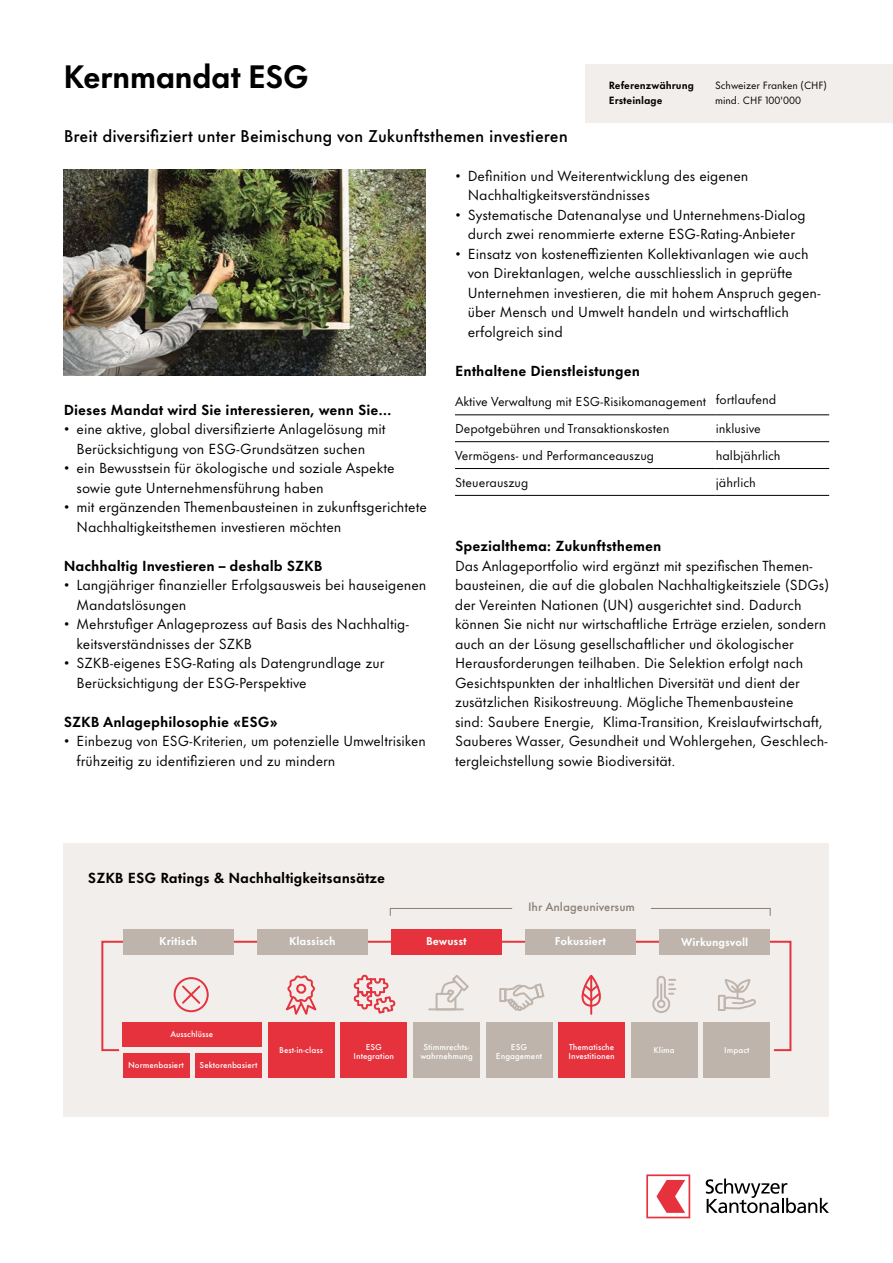
<style>
.page{position:relative;width:893px;height:1263px;background:#fff}
.page>*{position:absolute;margin:0;border:0;box-sizing:border-box;transform-origin:0 0}
.t1{font:700 30px "Futura Now Headline";color:#000}
.t2{font:500 15.75px "Futura Now Text";color:#000}
.t3{font:13.5px/19.5px "Futura Now Text";color:#000}
.t4{font:700 13.5px "Futura Now Text";color:#000}
.t5{font:12px "Futura Now Text";color:#000}
.t6{font:500 11.1px "Futura Now Text";color:#897e71}
.t7{font:700 10.5px "Futura Now Text";color:#fff}
.t8{font:9.75px "Futura Now Text";color:#000}
.t9{font:700 9.75px "Futura Now Text";color:#000}
.t10{font:500 7.8px/9.4px "Futura Now Text";color:#fff;text-align:center}
</style>
<div class="page">
<svg style="left:706px;top:1178px;width:123px;height:35px"></svg>
<svg style="left:646px;top:1174px;width:44px;height:44px"></svg>
<hr style="left:455px;top:415px;width:261px;height:1px;background:#000">
<hr style="left:716px;top:415px;width:113px;height:1px;background:#000">
<hr style="left:455px;top:441px;width:261px;height:1px;background:#000">
<hr style="left:716px;top:441px;width:113px;height:1px;background:#000">
<hr style="left:455px;top:468px;width:261px;height:1px;background:#000">
<hr style="left:716px;top:468px;width:113px;height:1px;background:#000">
<hr style="left:455px;top:495px;width:261px;height:1px;background:#000">
<hr style="left:716px;top:495px;width:113px;height:1px;background:#000">
<div style="left:64px;top:844px;width:765px;height:273px;background:#f1eeec"></div>
<svg style="left:101px;top:940px;width:691px;height:112px"></svg>
<div style="left:123px;top:1022px;width:139px;height:25px;background:#e5323d"></div>
<div style="left:123px;top:1053px;width:66px;height:25px;background:#e5323d"></div>
<div style="left:195px;top:1053px;width:67px;height:25px;background:#e5323d"></div>
<div style="left:704px;top:1022px;width:66px;height:56px;background:#beb4ab"></div>
<div style="left:631px;top:1022px;width:67px;height:56px;background:#beb4ab"></div>
<div style="left:558px;top:1022px;width:67px;height:56px;background:#e5323d"></div>
<div style="left:486px;top:1022px;width:66px;height:56px;background:#beb4ab"></div>
<div style="left:340px;top:1022px;width:67px;height:56px;background:#e5323d"></div>
<div style="left:268px;top:1022px;width:66px;height:56px;background:#e5323d"></div>
<div style="left:123px;top:929px;width:111px;height:26px;background:#beb4ab"></div>
<div style="left:257px;top:929px;width:111px;height:26px;background:#beb4ab"></div>
<div style="left:391px;top:929px;width:111px;height:26px;background:#e5323d"></div>
<div style="left:525px;top:929px;width:111px;height:26px;background:#beb4ab"></div>
<div style="left:659px;top:929px;width:111px;height:26px;background:#beb4ab"></div>
<div style="left:499px;top:988px;width:7px;height:14px;border:2px solid #beb4ab"></div>
<svg style="left:503px;top:982px;width:43px;height:31px"></svg>
<div style="left:174px;top:977px;width:35px;height:35px;border:2px solid #e5323d;border-radius:50%"></div>
<svg style="left:180px;top:984px;width:22px;height:21px"></svg>
<div style="left:718px;top:995px;width:8px;height:16px;border:2px solid #beb4ab"></div>
<svg style="left:723px;top:980px;width:32px;height:30px"></svg>
<svg style="left:651px;top:975px;width:24px;height:39px"></svg>
<div style="left:657px;top:1000px;width:8px;height:8px;border:2px solid #beb4ab;border-radius:50%"></div>
<hr style="left:590px;top:976px;width:2px;height:38px;background:#e5323d">
<svg style="left:576px;top:973px;width:30px;height:35px"></svg>
<svg style="left:283px;top:974px;width:37px;height:46px"></svg>
<svg style="left:353px;top:974px;width:44px;height:41px"></svg>
<svg style="left:650px;top:908px;width:121px;height:8px"></svg>
<svg style="left:389px;top:908px;width:124px;height:8px"></svg>
<div style="left:413px;top:1022px;width:67px;height:56px;background:#beb4ab"></div>
<hr style="left:429px;top:1008px;width:34px;height:2px;background:#beb4ab">
<svg style="left:435px;top:973px;width:35px;height:38px"></svg>
<img style="left:64px;top:170px;width:361px;height:206px">
<div style="left:585px;top:64px;width:308px;height:58px;background:#f1eeec"></div>
<h1 class="t1" style="left:64px;top:52px;width:246px">Kernmandat ESG</h1>
<p class="t2" style="left:64px;top:123px;width:506px">Breit diversifiziert unter Beimischung von Zukunftsthemen investieren</p>
<p class="t9" style="left:609px;top:77px;width:87px">Referenzwährung</p>
<p class="t8" style="left:715px;top:77px;width:113px">Schweizer Franken (CHF)</p>
<p class="t9" style="left:609px;top:92px;width:55px">Ersteinlage</p>
<p class="t8" style="left:715px;top:92px;width:87px">mind. CHF 100'000</p>
<p class="t4" style="left:64px;top:398px;width:329px">Dieses Mandat wird Sie interessieren, wenn Sie…</p>
<p class="t3" style="left:64px;top:419px;width:323px;text-align:center">• eine aktive, global diversifizierte Anlagelösung mit<br>Berücksichtigung von ESG-Grundsätzen suchen</p>
<p class="t3" style="left:77px;top:458px;width:320px;text-indent:-13px">• ein Bewusstsein für ökologische und soziale Aspekte sowie gute Unternehmensführung haben</p>
<p class="t3" style="left:77px;top:497px;width:352px;text-indent:-13px">• mit ergänzenden Themenbausteinen in zukunftsgerichtete<br>Nachhaltigkeitsthemen investieren möchten</p>
<p class="t4" style="left:64px;top:554px;width:260px">Nachhaltig Investieren – deshalb SZKB</p>
<p class="t3" style="left:77px;top:575px;width:351px;text-indent:-13px">• Langjähriger finanzieller Erfolgsausweis bei hauseigenen<br>Mandatslösungen</p>
<p class="t3" style="left:77px;top:613px;width:334px;text-indent:-13px">• Mehrstufiger Anlageprozess auf Basis des Nachhaltig&shy;keitsverständnisses der SZKB</p>
<p class="t3" style="left:77px;top:652px;width:310px;text-indent:-13px">• SZKB-eigenes ESG-Rating als Datengrundlage zur<br>Berücksichtigung der ESG-Perspektive</p>
<p class="t4" style="left:64px;top:710px;width:215px">SZKB Anlagephilosophie «ESG»</p>
<p class="t3" style="left:77px;top:731px;width:351px;text-indent:-13px">• Einbezug von ESG-Kriterien, um potenzielle Umweltrisiken frühzeitig zu identifizieren und zu mindern</p>
<p class="t3" style="left:468px;top:165px;width:282px;text-indent:-13px">• Definition und Weiterentwicklung des eigenen<br>Nachhaltigkeitsverständnisses</p>
<p class="t3" style="left:455px;top:204px;width:352px;text-align:center">• Systematische Datenanalyse und Unternehmens-Dialog durch zwei renommierte externe ESG-Rating-Anbieter</p>
<p class="t3" style="left:468px;top:243px;width:355px;text-indent:-13px">• Einsatz von kosteneffizienten Kollektivanlagen wie auch von Direktanlagen, welche ausschliesslich in geprüfte Unternehmen investieren, die mit hohem Anspruch gegen&shy;über Mensch und Umwelt handeln und wirtschaftlich erfolgreich sind</p>
<p class="t4" style="left:455px;top:359px;width:186px">Enthaltene Dienstleistungen</p>
<p class="t5" style="left:455px;top:392px;width:323px">Aktive Verwaltung mit ESG-Risikomanagement fortlaufend</p>
<p class="t5" style="left:455px;top:419px;width:216px">Depotgebühren und Transaktionskosten</p>
<p class="t5" style="left:716px;top:419px;width:47px">inklusive</p>
<p class="t5" style="left:455px;top:446px;width:201px">Vermögens- und Performanceauszug</p>
<p class="t5" style="left:716px;top:446px;width:66px">halbjährlich</p>
<p class="t5" style="left:455px;top:473px;width:75px">Steuerauszug</p>
<p class="t5" style="left:716px;top:473px;width:42px">jährlich</p>
<p class="t4" style="left:455px;top:535px;width:208px">Spezialthema: Zukunftsthemen</p>
<p class="t3" style="left:455px;top:555px;width:376px">Das Anlageportfolio wird ergänzt mit spezifischen Themen&shy;bausteinen, die auf die globalen Nachhaltigkeitsziele (SDGs) der Vereinten Nationen (UN) ausgerichtet sind. Dadurch können Sie nicht nur wirtschaftliche Erträge erzielen, sondern auch an der Lösung gesellschaftlicher und ökologischer Herausforderungen teilhaben. Die Selektion erfolgt nach Gesichtspunkten der inhaltlichen Diversität und dient der zusätzlichen Risikostreuung. Mögliche Themenbausteine<br>sind: Saubere Energie, Klima-Transition, Kreislaufwirtschaft, Sauberes Wasser, Gesundheit und Wohlergehen, Geschlech&shy;tergleichstellung sowie Biodiversität.</p>
<p class="t4" style="left:88px;top:866px;width:299px">SZKB ESG Ratings &amp; Nachhaltigkeitsansätze</p>
<p class="t6" style="left:528px;top:898px;width:109px">Ihr Anlageuniversum</p>
<p class="t7" style="left:159px;top:932px;width:39px">Kritisch</p>
<p class="t7" style="left:289px;top:932px;width:48px">Klassisch</p>
<p class="t7" style="left:426px;top:932px;width:42px">Bewusst</p>
<p class="t7" style="left:555px;top:932px;width:53px">Fokussiert</p>
<p class="t7" style="left:681px;top:933px;width:69px">Wirkungsvoll</p>
<p class="t10" style="left:170px;top:1029px;width:44px">Ausschlüsse</p>
<p class="t10" style="left:128px;top:1059px;width:57px">Normenbasiert</p>
<p class="t10" style="left:200px;top:1059px;width:59px">Sektorenbasiert</p>
<p class="t10" style="left:279px;top:1044px;width:45px">Best-in-class</p>
<p class="t10" style="left:354px;top:1041px;width:42px">ESG<br>Integration</p>
<p class="t10" style="left:496px;top:1041px;width:48px">ESG<br>Engagement</p>
<p class="t10" style="left:569px;top:1041px;width:48px;text-align:left">Thematische<br>Investitionen</p>
<p class="t10" style="left:654px;top:1044px;width:23px">Klima</p>
<p class="t10" style="left:724px;top:1044px;width:27px">Impact</p>
<p class="t10" style="left:420px;top:1041px;width:54px">Stimmrechts&shy;wahrnehmung</p>
</div>
